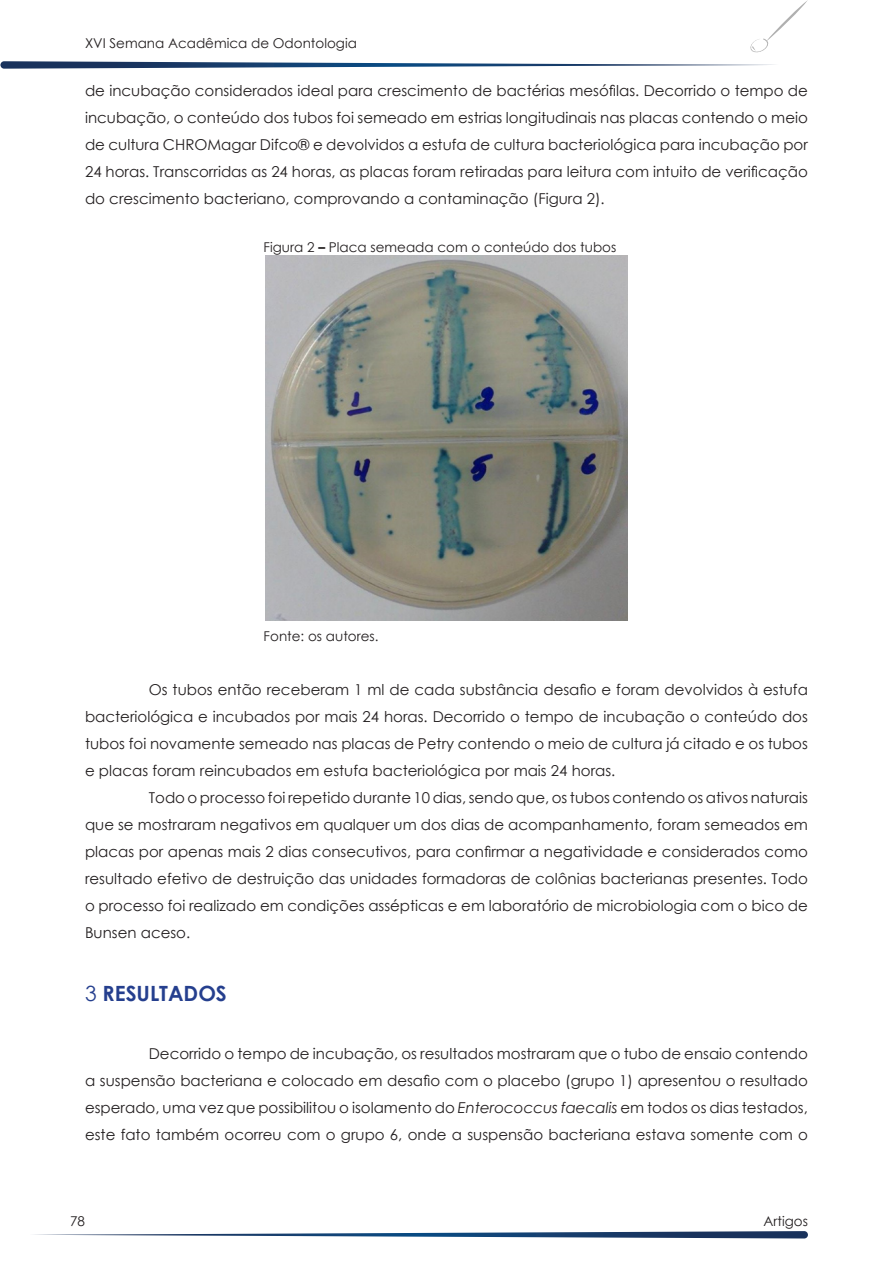
<style>
.page{position:relative;width:893px;height:1263px;background:#fff}
.page>*{position:absolute;margin:0;border:0;box-sizing:border-box;transform-origin:0 0}
.Título_1{font:700 21px "Century Gothic";color:#253f8e}
.texto{font:15px/27px "Century Gothic";color:#231f20;text-align:justify}
.legendas{font:13.5px "Century Gothic";color:#231f20}
.s1{font-weight:700}
.s2{font-weight:400}
.s3{font-style:italic}
</style>
<div class="page">
<svg style="left:750px;top:0;width:58px;height:53px"></svg>
<svg style="left:0;top:61px;width:774px;height:8px"></svg>
<svg style="left:34px;top:1231px;width:774px;height:7px"></svg>
<img style="left:266px;top:255px;width:361px;height:365px">
<p class="legendas" style="left:85px;top:33px;width:273px">XVI Semana Acadêmica de Odontologia</p>
<p class="texto" style="left:85px;top:77px;width:724px">de incubação considerados ideal para crescimento de bactérias mesófilas. Decorrido o tempo de incubação, o conteúdo dos tubos foi semeado em estrias longitudinais nas placas contendo o meio de cultura CHROMagar Difco® e devolvidos a estufa de cultura bacteriológica para incubação por 24 horas. Transcorridas as 24 horas, as placas foram retiradas para leitura com intuito de verificação do crescimento bacteriano, comprovando a contaminação (Figura 2).</p>
<p class="legendas" style="left:264px;top:237px;width:354px">Figura 2 <span class="s1">–</span> Placa semeada com o conteúdo dos tubos</p>
<p class="legendas" style="left:264px;top:626px;width:116px">Fonte: os autores.</p>
<p class="texto" style="left:85px;top:676px;width:724px;text-indent:64px">Os tubos então receberam 1 ml de cada substância desafio e foram devolvidos à estufa bacteriológica e incubados por mais 24 horas. Decorrido o tempo de incubação o conteúdo dos tubos foi novamente semeado nas placas de Petry contendo o meio de cultura já citado e os tubos e placas foram reincubados em estufa bacteriológica por mais 24 horas.</p>
<p class="texto" style="left:85px;top:784px;width:724px;text-indent:64px">Todo o processo foi repetido durante 10 dias, sendo que, os tubos contendo os ativos naturais que se mostraram negativos em qualquer um dos dias de acompanhamento, foram semeados em placas por apenas mais 2 dias consecutivos, para confirmar a negatividade e considerados como resultado efetivo de destruição das unidades formadoras de colônias bacterianas presentes. Todo o processo foi realizado em condições assépticas e em laboratório de microbiologia com o bico de Bunsen aceso.</p>
<p class="Título_1" style="left:85px;top:977px;width:143px"><span class="s2">3</span> RESULTADOS</p>
<p class="texto" style="left:85px;top:1040px;width:724px;text-indent:64px">Decorrido o tempo de incubação, os resultados mostraram que o tubo de ensaio contendo a suspensão bacteriana e colocado em desafio com o placebo (grupo 1) apresentou o resultado esperado, uma vez que possibilitou o isolamento do <span class="s3">Enterococcus faecalis</span> em todos os dias testados, este fato também ocorreu com o grupo 6, onde a suspensão bacteriana estava somente com o</p>
<p class="legendas" style="left:70px;top:1211px;width:16px">78</p>
<p class="legendas" style="left:763px;top:1211px;width:46px">Artigos</p>
</div>
